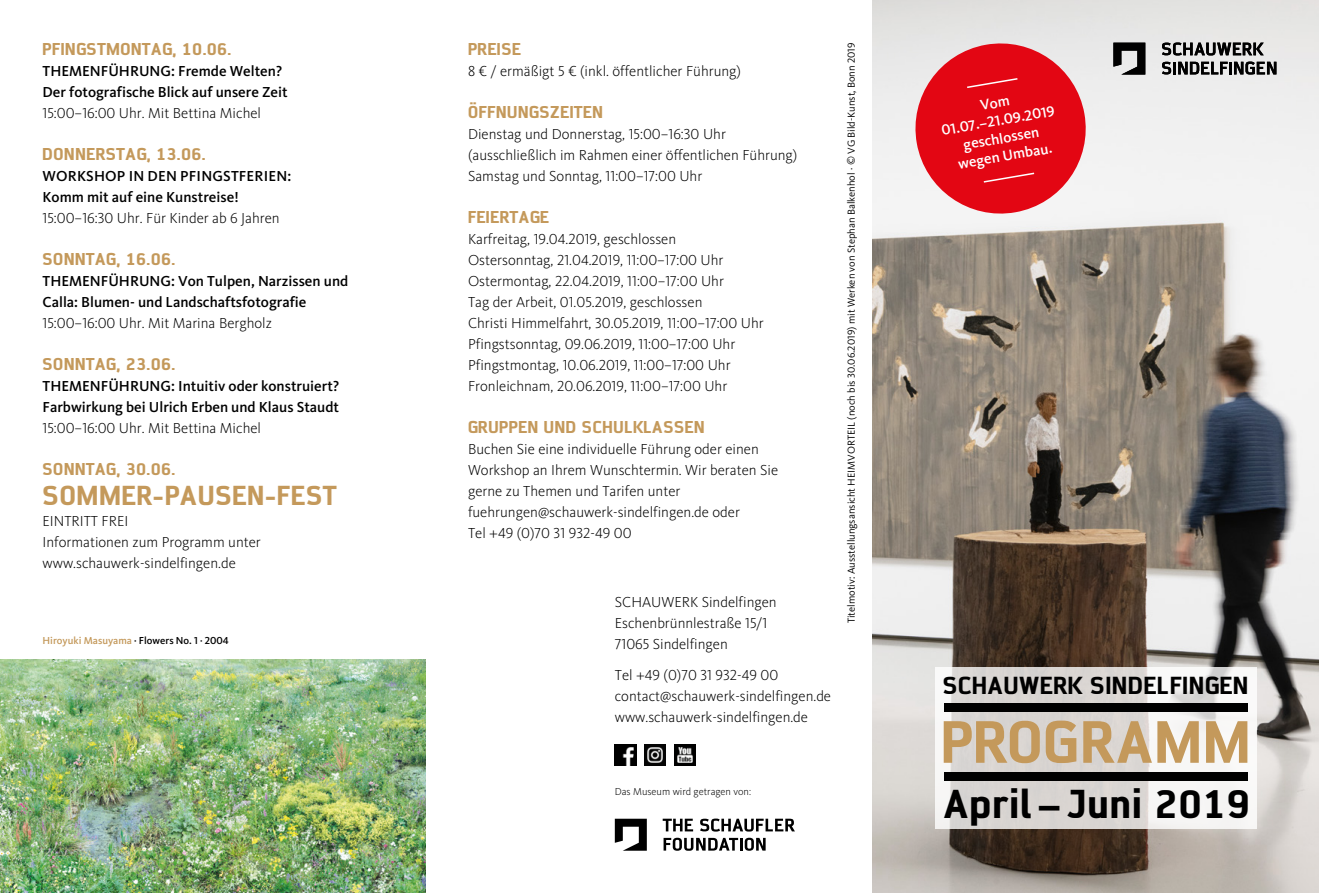
<style>
.page{position:relative;width:1319px;height:893px;background:#fff}
.page>*{position:absolute;margin:0;border:0;box-sizing:border-box;transform-origin:0 0}
.t1{font:800 52.05px "AF Diwa OT";letter-spacing:.05em;color:#c4995b}
.t2{font:800 35.25px "AF Diwa OT";letter-spacing:.05em;color:#000}
.t3{font:800 24px "AF Diwa OT";letter-spacing:.05em;color:#c4995b}
.t4{font:800 21.6px "AF Diwa OT";letter-spacing:.05em;color:#000}
.t5{font:300 15px/21px "Kievit Pro";color:#000}
.t6{font:500 15px/21px "Kievit Pro";color:#000}
.t7{font:800 15px "AF Diwa OT";letter-spacing:.05em;color:#c4995b}
.t8{font:500 15px/18px "Kievit Pro";color:#fff;text-align:center}
.t9{font:10.5px "Kievit Pro";color:#000}
.t10{font:500 10.5px "Kievit Pro";color:#000}
.t11{font:300 10.5px "Kievit Pro";color:#000}
.s1{color:#c4995b}
</style>
<div class="page">
<img style="left:872px;top:0;width:446px;height:893px">
<img style="left:0;top:659px;width:426px;height:234px">
<svg style="left:1161px;top:43px;width:102px;height:12px"></svg>
<svg style="left:1161px;top:62px;width:115px;height:13px"></svg>
<svg style="left:1113px;top:43px;width:32px;height:32px"></svg>
<svg style="left:908px;top:37px;width:184px;height:183px"></svg>
<svg style="left:934px;top:668px;width:322px;height:161px;fill:#dbd7d3"></svg>
<div style="left:943px;top:703px;width:304px;height:9px;background:#000"></div>
<div style="left:943px;top:772px;width:304px;height:9px;background:#000"></div>
<svg style="left:662px;top:819px;width:31px;height:12px"></svg>
<svg style="left:700px;top:819px;width:94px;height:13px"></svg>
<svg style="left:663px;top:838px;width:102px;height:13px"></svg>
<svg style="left:614px;top:819px;width:32px;height:32px"></svg>
<img style="left:614px;top:744px;width:22px;height:21px">
<img style="left:644px;top:744px;width:21px;height:21px">
<img style="left:674px;top:744px;width:21px;height:21px">
<p class="t7" style="left:43px;top:38px;width:190px">PFINGSTMONTAG, 10.06.</p>
<p class="t6" style="left:43px;top:60px;width:247px">THEMENFÜHRUNG: Fremde Welten?<br>Der fotografische Blick auf unsere Zeit</p>
<p class="t5" style="left:43px;top:102px;width:220px">15:00–16:00 Uhr. Mit Bettina Michel</p>
<p class="t7" style="left:43px;top:143px;width:165px">DONNERSTAG, 13.06.</p>
<p class="t6" style="left:43px;top:165px;width:250px">WORKSHOP IN DEN PFINGSTFERIEN:<br>Komm mit auf eine Kunstreise!</p>
<p class="t5" style="left:43px;top:207px;width:239px">15:00–16:30 Uhr. Für Kinder ab 6 Jahren</p>
<p class="t7" style="left:43px;top:248px;width:134px">SONNTAG, 16.06.</p>
<p class="t6" style="left:43px;top:270px;width:307px">THEMENFÜHRUNG: Von Tulpen, Narzissen und<br>Calla: Blumen- und Landschaftsfotografie</p>
<p class="t5" style="left:43px;top:312px;width:231px">15:00–16:00 Uhr. Mit Marina Bergholz</p>
<p class="t7" style="left:43px;top:353px;width:134px">SONNTAG, 23.06.</p>
<p class="t6" style="left:43px;top:375px;width:298px">THEMENFÜHRUNG: Intuitiv oder konstruiert?<br>Farbwirkung bei Ulrich Erben und Klaus Staudt</p>
<p class="t5" style="left:43px;top:417px;width:220px">15:00–16:00 Uhr. Mit Bettina Michel</p>
<p class="t7" style="left:43px;top:458px;width:134px">SONNTAG, 30.06.</p>
<h3 class="t3" style="left:43px;top:478px;width:295px">SOMMER-PAUSEN-FEST</h3>
<p class="t5" style="left:43px;top:510px;width:220px">EINTRITT FREI<br>Informationen zum Programm unter www.schauwerk-sindelfingen.de</p>
<p class="t10" style="left:43px;top:634px;width:188px"><span class="s1">Hiroyuki Masuyama</span> · Flowers No. 1 · 2004</p>
<p class="t7" style="left:468px;top:38px;width:54px">PREISE</p>
<p class="t5" style="left:468px;top:60px;width:274px">8 € / ermäßigt 5 € (inkl. öffentlicher Führung)</p>
<p class="t7" style="left:468px;top:101px;width:136px">ÖFFNUNGSZEITEN</p>
<p class="t5" style="left:468px;top:123px;width:331px">Dienstag und Donnerstag, 15:00–16:30 Uhr (ausschließlich im Rahmen einer öffentlichen Führung)<br>Samstag und Sonntag, 11:00–17:00 Uhr</p>
<p class="t7" style="left:468px;top:206px;width:82px">FEIERTAGE</p>
<p class="t5" style="left:468px;top:228px;width:297px">Karfreitag, 19.04.2019, geschlossen Ostersonntag, 21.04.2019, 11:00–17:00 Uhr Ostermontag, 22.04.2019, 11:00–17:00 Uhr<br>Tag der Arbeit, 01.05.2019, geschlossen<br>Christi Himmelfahrt, 30.05.2019, 11:00–17:00 Uhr Pfingstsonntag, 09.06.2019, 11:00–17:00 Uhr Pfingstmontag, 10.06.2019, 11:00–17:00 Uhr Fronleichnam, 20.06.2019, 11:00–17:00 Uhr</p>
<p class="t7" style="left:468px;top:416px;width:238px">GRUPPEN UND SCHULKLASSEN</p>
<p class="t5" style="left:468px;top:438px;width:311px">Buchen Sie eine individuelle Führung oder einen Workshop an Ihrem Wunschtermin. Wir beraten Sie gerne zu Themen und Tarifen unter fuehrungen@schauwerk-sindelfingen.de oder<br>Tel +49 (0)70 31 932-49 00</p>
<p class="t5" style="left:614px;top:591px;width:163px">SCHAUWERK Sindelfingen<br>Eschenbrünnlestraße 15/1<br>71065 Sindelfingen</p>
<p class="t5" style="left:614px;top:665px;width:218px">Tel +49 (0)70 31 932-49 00 contact@schauwerk-sindelfingen.de www.schauwerk-sindelfingen.de</p>
<p class="t9" style="left:844px;top:623px;width:582px;rotate:-90deg">Titelmotiv: Ausstellungsansicht HEIMVORTEIL (noch bis 30.06.2019) mit Werken von Stephan Balkenhol · © VG Bild-Kunst, Bonn 2019</p>
<p class="t11" style="left:614px;top:785px;width:138px">Das Museum wird getragen von:</p>
<p class="t8" style="left:936px;top:104px;width:116px;rotate:-10deg">Vom<br>01.07.–21.09.2019 geschlossen wegen Umbau.</p>
<h3 class="t4" style="left:942px;top:670px;width:307px">SCHAUWERK SINDELFINGEN</h3>
<h1 class="t1" style="left:941px;top:705px;width:310px">PROGRAMM</h1>
<h2 class="t2" style="left:943px;top:779px;width:307px">April – Juni 2019</h2>
</div>
